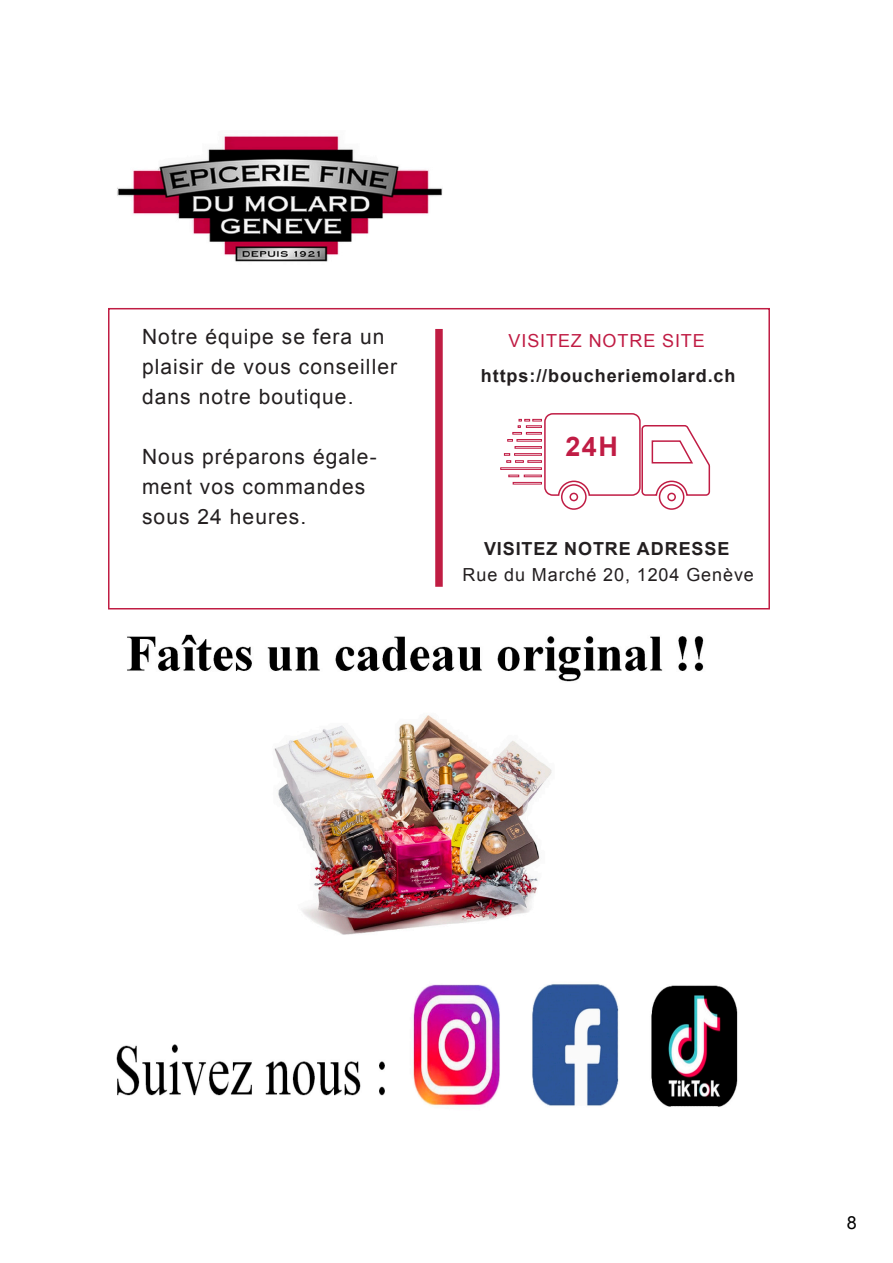
<style>
.page{position:relative;width:893px;height:1263px;background:#fff}
.page>*{position:absolute;margin:0;border:0;box-sizing:border-box;transform-origin:0 0}
.Center{font:700 27px "Arial";color:#c01c44}
.Left{font:21px/30px "Arial";letter-spacing:.05em;color:#231f20}
.Center-2{font:700 18px "Arial";letter-spacing:.05em;color:#231f20}
.Center-3{font:18px "Arial";letter-spacing:.05em;color:#231f20}
.Center-4{font:18px "Arial";letter-spacing:.05em;color:#c01c44}
.t1{font:18px "Arial";color:#000}
</style>
<div class="page">
<div style="left:108px;top:308px;width:662px;height:301px;border:2px solid #c01d43"></div>
<div style="left:500px;top:467px;width:42px;height:3px;background:#fff;border:1px solid #c01c44"></div>
<svg style="left:504px;top:413px;width:207px;height:97px"></svg>
<div style="left:435px;top:329px;width:8px;height:258px;background:#c01d43"></div>
<img style="left:116px;top:984px;width:622px;height:123px">
<img style="left:117px;top:136px;width:326px;height:126px">
<img style="left:127px;top:634px;width:577px;height:301px">
<p class="Left" style="left:142px;top:322px;width:256px">Notre équipe se fera un plaisir de vous conseiller dans notre boutique.</p>
<p class="Left" style="left:142px;top:442px;width:236px">Nous préparons égale&shy;ment vos commandes sous 24 heures.</p>
<p class="Center-4" style="left:508px;top:328px;width:198px">VISITEZ NOTRE SITE</p>
<p class="Center-2" style="left:481px;top:363px;width:256px">https://boucheriemolard.ch</p>
<p class="Center" style="left:566px;top:429px;width:54px">24H</p>
<p class="Center-2" style="left:484px;top:536px;width:247px">VISITEZ NOTRE ADRESSE</p>
<p class="Center-3" style="left:462px;top:563px;width:293px">Rue du Marché 20, 1204 Genève</p>
<p class="t1" style="left:847px;top:1210px;width:12px">8</p>
</div>
